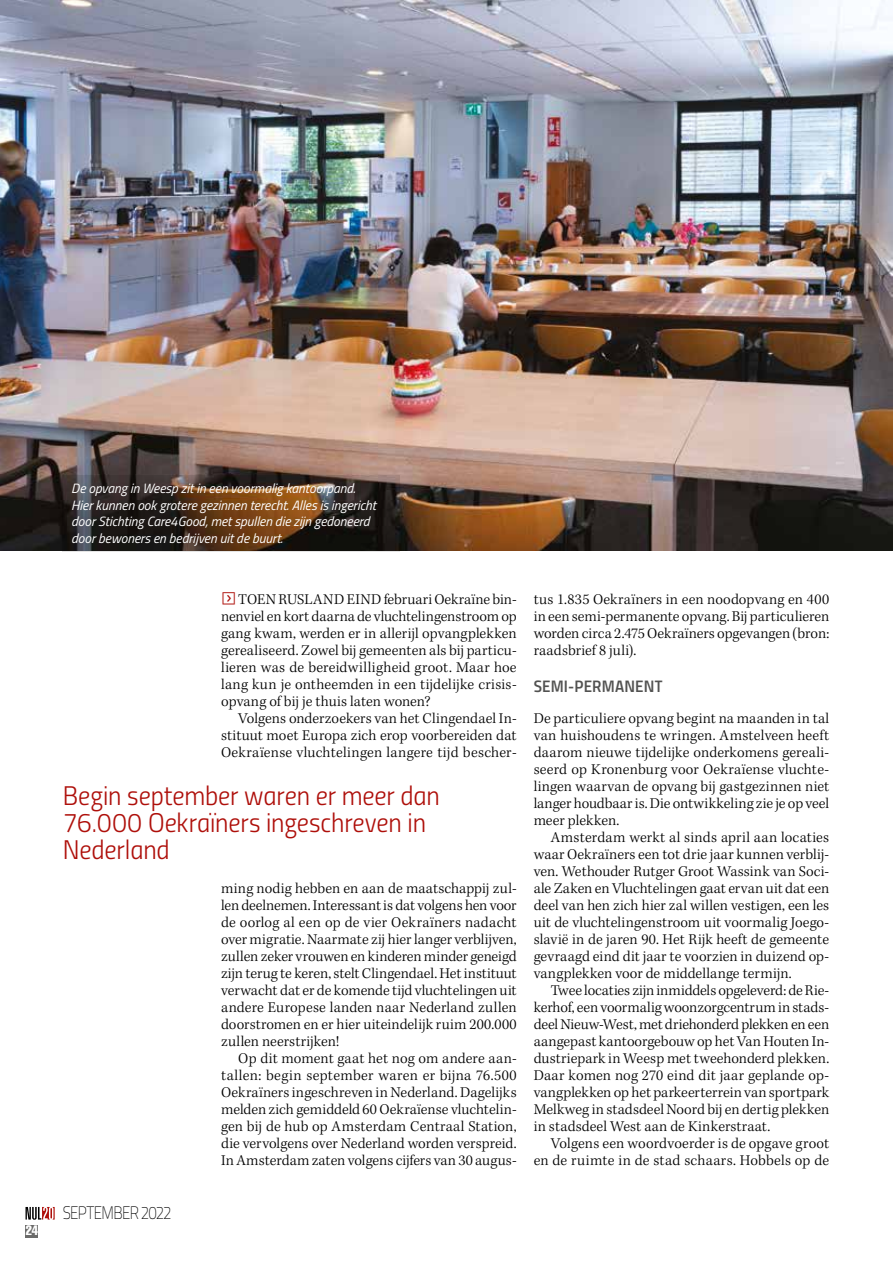
<style>
.page{position:relative;width:893px;height:1263px;background:#fff}
.page>*{position:absolute;margin:0;border:0;box-sizing:border-box;transform-origin:0 0}
.t1{font:27px/27.3px "Titillium Light Upright";letter-spacing:-.005em;color:#ae0f0a}
.t2{font:100 18px "Titillium";letter-spacing:-.045em;color:#000;scale:.84 1}
.t3{font:16.65px "Titillium Semibold Upright";letter-spacing:.01em;color:#525251}
.t4{font:300 15.3px/17px "Kepler Std";letter-spacing:.005em;color:#000;text-align:justify}
.t5{font:italic 13.5px/16.5px "Titillium";letter-spacing:-.005em;color:#fff}
.t6{font:extra-condensed 13.5px "Helvetica";color:#fff}
.s1{font-family:"Button Bonus Square Positive";font-weight:400;color:#ae0f0a}
</style>
<div class="page">
<svg style="left:26px;top:1207px;width:29px;height:13px"></svg>
<div style="left:26px;top:1225px;width:12px;height:12px;background:#6b6b6a"></div>
<img style="left:0;top:0;width:893px;height:551px">
<svg style="left:63px;top:475px;width:337px;height:76px;background:#402d1f"></svg>
<p class="t6" style="left:26px;top:1221px;width:14px">24</p>
<p class="t5" style="left:71px;top:480px;width:306px">De opvang in Weesp zit in een voormalig kantoorpand.<br>Hier kunnen ook grotere gezinnen terecht. Alles is ingericht door Stichting Care4Good, met spullen die zijn gedoneerd door bewoners en bedrijven uit de buurt.</p>
<p class="t4" style="left:221px;top:591px;width:297px"><span class="s1">f</span>TOEN RUSLAND EIND februari Oekraïne bin&shy;nenviel en kort daarna de vluchtelingenstroom op gang kwam, werden er in allerijl opvangplekken gerealiseerd. Zowel bij gemeenten als bij particu&shy;lieren was de bereidwilligheid groot. Maar hoe lang kun je ontheemden in een tijdelijke crisis&shy;opvang of bij je thuis laten wonen?</p>
<p class="t4" style="left:221px;top:710px;width:297px;text-indent:17px">Volgens onderzoekers van het Clingendael In&shy;stituut moet Europa zich erop voorbereiden dat Oekraïense vluchtelingen langere tijd bescher-</p>
<h1 class="t1" style="left:63px;top:780px;width:379px">Begin september waren er meer dan<br>76.000 Oekraïners ingeschreven in<br>Nederland</h1>
<p class="t2" style="left:63px;top:1200px;width:131px">SEPTEMBER 2022</p>
<p class="t4" style="left:221px;top:880px;width:297px">ming nodig hebben en aan de maatschappij zul&shy;len deelnemen. Interessant is dat volgens hen voor de oorlog al een op de vier Oekraïners nadacht over migratie. Naarmate zij hier langer verblijven, zullen zeker vrouwen en kinderen minder geneigd zijn terug te keren, stelt Clingendael. Het instituut verwacht dat er de komende tijd vluchtelingen uit andere Europese landen naar Nederland zullen doorstromen en er hier uiteindelijk ruim 200.000 zullen neerstrijken!</p>
<p class="t4" style="left:221px;top:1050px;width:297px;text-indent:17px">Op dit moment gaat het nog om andere aan&shy;tallen: begin september waren er bijna 76.500<br>Oekraïners ingeschreven in Nederland. Dagelijks melden zich gemiddeld 60 Oekraïense vluchtelin&shy;gen bij de hub op Amsterdam Centraal Station, die vervolgens over Nederland worden verspreid.<br>In Amsterdam zaten volgens cijfers van 30 augus-</p>
<p class="t4" style="left:534px;top:591px;width:297px">tus 1.835 Oekraïners in een noodopvang en 400 in een semi-permanente opvang. Bij particulieren worden circa 2.475 Oekraïners opgevangen (bron: raadsbrief 8 juli).</p>
<p class="t3" style="left:534px;top:673px;width:130px">SEMI-PERMANENT</p>
<p class="t4" style="left:534px;top:710px;width:297px">De particuliere opvang begint na maanden in tal van huishoudens te wringen. Amstelveen heeft daarom nieuwe tijdelijke onderkomens gereali&shy;seerd op Kronenburg voor Oekraïense vluchte&shy;lingen waarvan de opvang bij gastgezinnen niet langer houdbaar is. Die ontwikkeling zie je op veel meer plekken.</p>
<p class="t4" style="left:534px;top:829px;width:297px;text-indent:17px">Amsterdam werkt al sinds april aan locaties waar Oekraïners een tot drie jaar kunnen verblij&shy;ven. Wethouder Rutger Groot Wassink van Soci&shy;ale Zaken en Vluchtelingen gaat ervan uit dat een deel van hen zich hier zal willen vestigen, een les uit de vluchtelingenstroom uit voormalig Joego&shy;slavië in de jaren 90. Het Rijk heeft de gemeente gevraagd eind dit jaar te voorzien in duizend op&shy;vangplekken voor de middellange termijn.</p>
<p class="t4" style="left:534px;top:982px;width:297px;text-indent:17px">Twee locaties zijn inmiddels opgeleverd: de Rie&shy;kerhof, een voormalig woonzorgcentrum in stads&shy;deel Nieuw-West, met driehonderd plekken en een aangepast kantoorgebouw op het Van Houten In&shy;dustriepark in Weesp met tweehonderd plekken.<br>Daar komen nog 270 eind dit jaar geplande op&shy;vangplekken op het parkeerterrein van sportpark Melkweg in stadsdeel Noord bij en dertig plekken in stadsdeel West aan de Kinkerstraat.</p>
<p class="t4" style="left:534px;top:1135px;width:297px;text-align:right">Volgens een woordvoerder is de opgave groot en de ruimte in de stad schaars. Hobbels op de</p>
</div>
